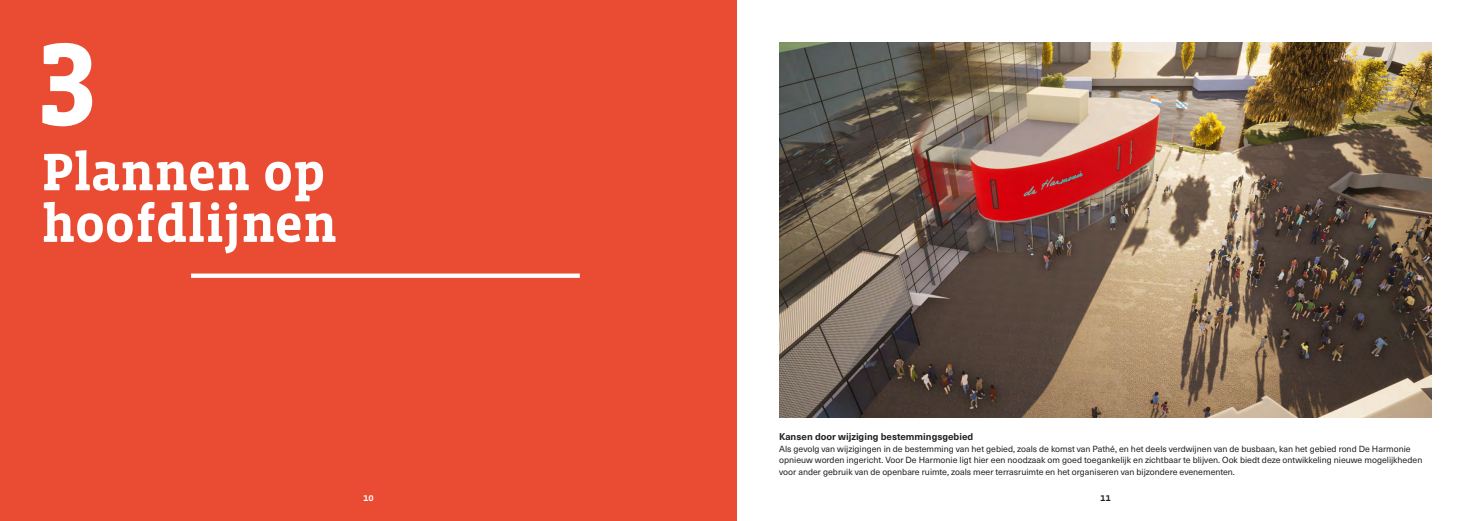
<style>
.page{position:relative;width:1474px;height:521px;background:#fff}
.page>*{position:absolute;margin:0;border:0;box-sizing:border-box;transform-origin:0 0}
.t1{font:700 120.23px "Vista Slab OTCE";color:#fff}
.t2{font:700 53.73px "Vista Slab OTCE";color:#fff}
.t3{font:500 10.5px "Vista Slab OTCE";color:#231f20}
.t4{font:500 10.5px "Vista Slab OTCE";color:#fff}
.t5{font:700 9.62px "Neue Haas Unica W1 G";color:#231f20}
.t6{font:8.75px/11.4px "Neue Haas Unica W1 G";color:#231f20}
</style>
<div class="page">
<div style="left:0;top:0;width:737px;height:521px;background:#e94b33"></div>
<div style="left:191px;top:273px;width:389px;height:5px;background:#fff"></div>
<img style="left:779px;top:42px;width:652px;height:375px">
<p class="t1" style="left:37px;top:0;width:62px">3</p>
<p class="t2" style="left:42px;top:141px;width:285px">Plannen op</p>
<p class="t2" style="left:42px;top:193px;width:297px">hoofdlijnen</p>
<p class="t4" style="left:363px;top:492px;width:12px">10</p>
<p class="t5" style="left:779px;top:430px;width:196px">Kansen door wijziging bestemmingsgebied</p>
<p class="t6" style="left:779px;top:442px;width:633px">Als gevolg van wijzigingen in de bestemming van het gebied, zoals de komst van Pathé, en het deels verdwijnen van de busbaan, kan het gebied rond De Harmonie</p>
<p class="t6" style="left:779px;top:454px;width:644px">opnieuw worden ingericht. Voor De Harmonie ligt hier een noodzaak om goed toegankelijk en zichtbaar te blijven. Ook biedt deze ontwikkeling nieuwe mogelijkheden voor ander gebruik van de openbare ruimte, zoals meer terrasruimte en het organiseren van bijzondere evenementen.</p>
<p class="t3" style="left:1100px;top:492px;width:12px">11</p>
</div>
